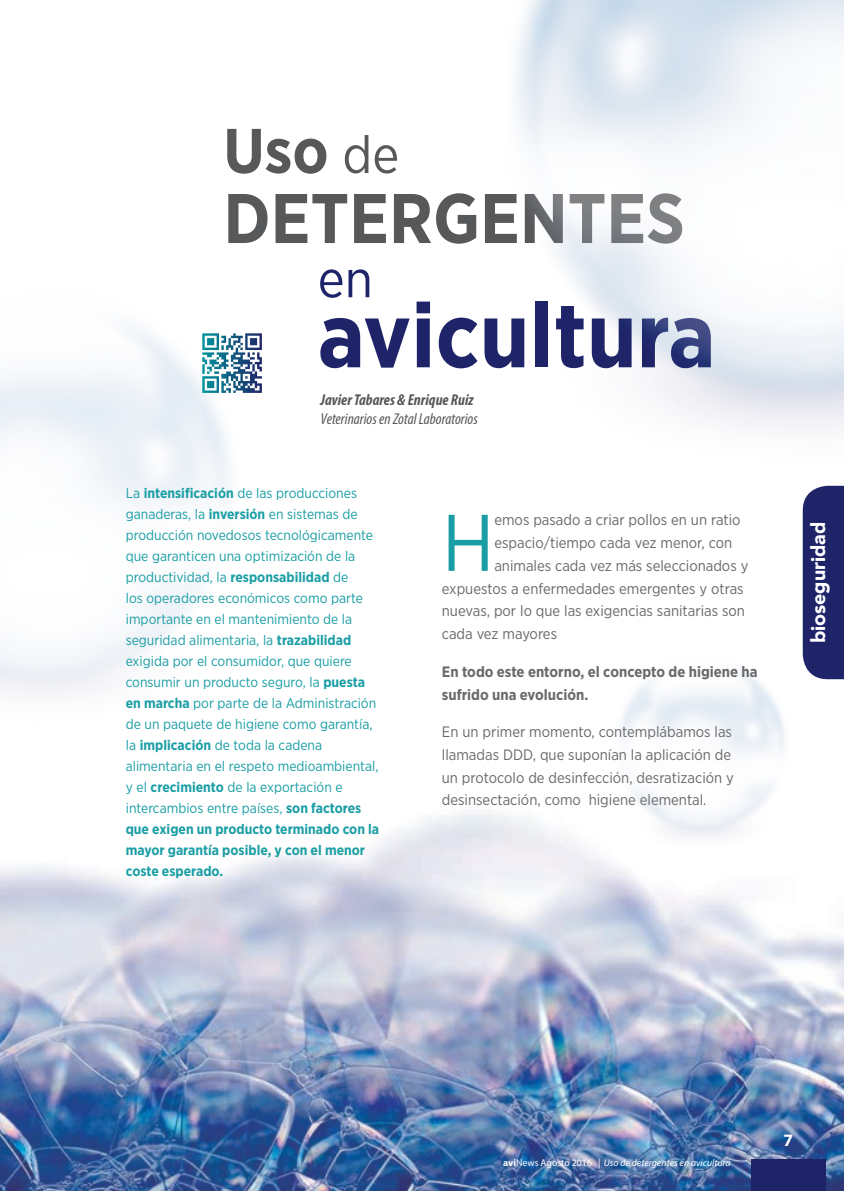
<style>
.page{position:relative;width:844px;height:1191px;background:#fff}
.page>*{position:absolute;margin:0;border:0;box-sizing:border-box;transform-origin:0 0}
.t1{font:700 91px "Gotham Narrow";color:#1f2468}
.t2{font:79.98px "Gotham Narrow";color:#1a9ea5}
.t3{font:700 70px "Gotham Narrow";color:#57585a}
.t4{font:700 63px "Gotham Narrow";color:#57585a}
.t5{font:52.5px "Gotham Narrow";color:#1f2468}
.t6{font:900 19.6px "Avenir";color:#fff}
.t7{font:700 17.5px "Myriad Pro";color:#fff}
.t8{font:italic condensed 15.75px "Myriad Pro";color:#57585a}
.t9{font:italic 700 condensed 15.75px "Myriad Pro";color:#57585a}
.t10{font:15.05px/22.8px "Gotham Narrow";color:#69696c}
.t11{font:700 15.05px/22.8px "Gotham Narrow";color:#69696c}
.t12{font:14px/21px "Gotham Narrow";color:#1a9ea5}
.t13{font:italic 9.8px "Myriad Pro";color:#fff}
.s1{font-weight:400;font-size:52.5px}
.s2{font-weight:700}
.s3{font-weight:700;font-style:normal}
.s4{font-style:normal}
</style>
<div class="page">
<img style="left:0;top:350px;width:843px;height:841px">
<img style="left:0;top:327px;width:238px;height:412px">
<img style="left:615px;top:657px;width:173px;height:199px">
<div style="left:802px;top:486px;width:41px;height:193px;background:#1f2468"></div>
<div style="left:751px;top:1158px;width:75px;height:33px;background:#1f2468"></div>
<img style="left:508px;top:0;width:335px;height:481px">
<svg style="left:202px;top:333px;width:60px;height:17px"></svg>
<h3 class="t4" style="left:223px;top:110px;width:177px">Uso <span class="s1">de</span></h3>
<h3 class="t3" style="left:223px;top:173px;width:463px">DETERGENTES</h3>
<h3 class="t5" style="left:317px;top:246px;width:57px">en</h3>
<h1 class="t1" style="left:317px;top:277px;width:399px">avicultura</h1>
<p class="t9" style="left:320px;top:390px;width:154px">Javier Tabares &amp; Enrique Ruiz</p>
<p class="t8" style="left:320px;top:409px;width:159px">Veterinarios en Zotal Laboratorios</p>
<p class="t12" style="left:126px;top:482px;width:255px">La <span class="s2">intensificación</span> de las producciones ganaderas, la <span class="s2">inversión</span> en sistemas de producción novedosos tecnológicamente que garanticen una optimización de la productividad, la <span class="s2">responsabilidad</span> de<br>los operadores económicos como parte importante en el mantenimiento de la seguridad alimentaria, la <span class="s2">trazabilidad </span>exigida por el consumidor, que quiere consumir un producto seguro, la <span class="s2">puesta en marcha</span> por parte de la Administración de un paquete de higiene como garantía, la <span class="s2">implicación</span> de toda la cadena alimentaria en el respeto medioambiental, y el <span class="s2">crecimiento</span> de la exportación e intercambios entre países, <span class="s2">son factores que exigen un producto terminado con la mayor garantía posible, y con el menor coste esperado.</span></p>
<h2 class="t2" style="left:441px;top:493px;width:54px">H</h2>
<p class="t10" style="left:494px;top:508px;width:247px">emos pasado a criar pollos en un ratio</p>
<p class="t10" style="left:494px;top:531px;width:239px">espacio/tiempo cada vez menor, con</p>
<p class="t10" style="left:494px;top:554px;width:255px">animales cada vez más seleccionados y</p>
<p class="t10" style="left:441px;top:576px;width:303px">expuestos a enfermedades emergentes y otras</p>
<p class="t10" style="left:441px;top:599px;width:304px">nuevas, por lo que las exigencias sanitarias son</p>
<p class="t10" style="left:441px;top:622px;width:117px">cada vez mayores</p>
<p class="t11" style="left:441px;top:660px;width:317px">En todo este entorno, el concepto de higiene ha sufrido una evolución.</p>
<p class="t10" style="left:441px;top:720px;width:293px">En un primer momento, contemplábamos las llamadas DDD, que suponían la aplicación de un protocolo de desinfección, desratización y desinsectación, como higiene elemental.</p>
<h3 class="t6" style="left:801px;top:643px;width:123px;rotate:-90deg">bioseguridad</h3>
<p class="t13" style="left:503px;top:1157px;width:229px"><span class="s3">avi</span><span class="s4">News Agosto 2016</span> | Uso de detergentes en avicultura</p>
<p class="t7" style="left:783px;top:1129px;width:11px">7</p>
</div>
